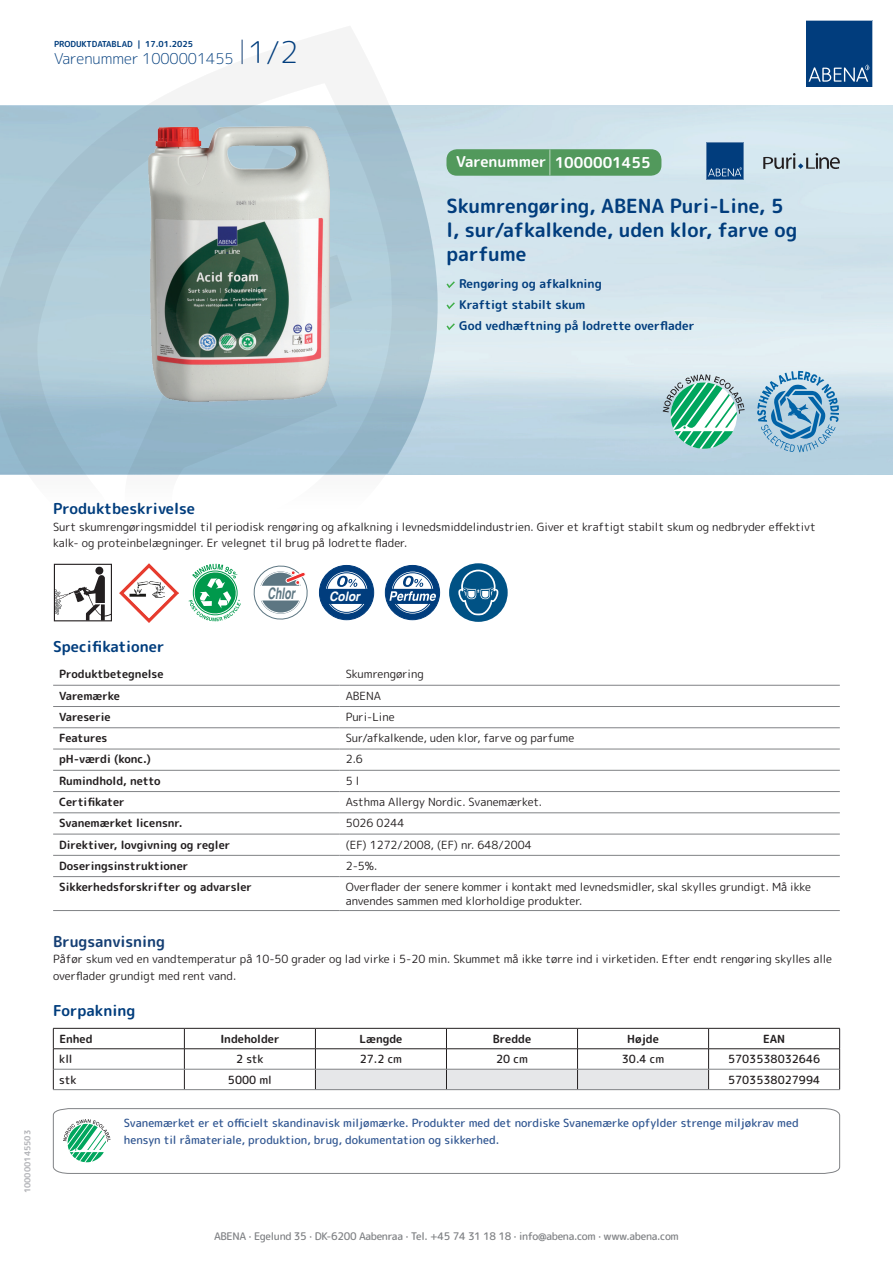
<style>
.page{position:relative;width:893px;height:1263px;background:#fff}
.page>*{position:absolute;margin:0;border:0;box-sizing:border-box;transform-origin:0 0}
.t1{font:700 19.5px/24px "Rounded Mplus 1 c";color:#013d7d}
.t2{font:italic 700 15.9px "Helvetica";color:#5d7682;scale:.66 1}
.t3{font:700 15px "Rounded Mplus 1 c";color:#013d7d}
.t4{font:300 15px "Rounded Mplus 1 c";color:#013d7d}
.t5{font:700 15px "Rounded Mplus 1 c";color:#fff}
.t6{font:700 15px "Rounded Mplus 1 c";color:#153f74}
.t7{font:italic 700 13.05px "Helvetica";letter-spacing:-.005em;color:#fff;scale:.9 1}
.t8{font:700 12px/21px "Rounded Mplus 1 c";color:#013d7d}
.t9{font:11.25px/16.5px "Rounded Mplus 1 c";color:#231f20}
.t10{font:700 11.25px "Rounded Mplus 1 c";color:#231f20}
.t11{font:500 11.25px/16.5px "Rounded Mplus 1 c";color:#305691}
.t12{font:500 11.25px "Rounded Mplus 1 c";color:#231f20}
.t13{font:500 10.5px "Rounded Mplus 1 c";letter-spacing:-.03em;color:#808285}
.t14{font:700 8.25px "Rounded Mplus 1 c";color:#013d7d}
.t15{font:700 8.25px "Rounded Mplus 1 c";color:#b2b3b7}
.s1{font-size:30px}
.s2{font-size:25.5px}
</style>
<div class="page">
<svg style="left:0;top:26px;width:439px;height:586px"></svg>
<svg style="left:0;top:106px;width:438px;height:368px;background:#a6c4d3"></svg>
<svg style="left:242px;top:40px;width:1px;height:24px"></svg>
<svg style="left:806px;top:20px;width:67px;height:67px;background:#144b86"></svg>
<img style="left:149px;top:127px;width:180px;height:275px">
<svg style="left:54px;top:564px;width:58px;height:57px"></svg>
<img style="left:119px;top:563px;width:59px;height:59px">
<svg style="left:189px;top:564px;width:52px;height:57px"></svg>
<svg style="left:252px;top:564px;width:57px;height:56px"></svg>
<div style="left:319px;top:565px;width:55px;height:55px;background:#013d7d;border-radius:50%"></div>
<div style="left:319px;top:565px;width:55px;height:55px;border:1px solid #013d7d;border-radius:50%"></div>
<svg style="left:325px;top:571px;width:43px;height:43px"></svg>
<div style="left:324px;top:570px;width:45px;height:45px;border:1px solid #013d7d;border-radius:50%"></div>
<div style="left:327px;top:573px;width:40px;height:39px;border:1px solid #013d7d;border-radius:50%"></div>
<svg style="left:321px;top:576px;width:49px;height:28px"></svg>
<div style="left:385px;top:565px;width:55px;height:55px;background:#013d7d;border-radius:50%"></div>
<div style="left:385px;top:565px;width:55px;height:55px;border:1px solid #013d7d;border-radius:50%"></div>
<svg style="left:391px;top:571px;width:43px;height:43px"></svg>
<div style="left:390px;top:570px;width:45px;height:45px;border:1px solid #013d7d;border-radius:50%"></div>
<div style="left:392px;top:573px;width:40px;height:39px;border:1px solid #013d7d;border-radius:50%"></div>
<svg style="left:387px;top:576px;width:49px;height:28px"></svg>
<div style="left:449px;top:563px;width:59px;height:59px;background:#005285;border-radius:50%"></div>
<svg style="left:458px;top:563px;width:40px;height:52px"></svg>
<hr style="left:53px;top:685px;width:287px;height:1px;background:#808285">
<hr style="left:340px;top:685px;width:500px;height:1px;background:#808285">
<hr style="left:53px;top:706px;width:287px;height:1px;background:#808285">
<hr style="left:340px;top:706px;width:500px;height:1px;background:#808285">
<hr style="left:53px;top:727px;width:287px;height:1px;background:#808285">
<hr style="left:340px;top:727px;width:500px;height:1px;background:#808285">
<hr style="left:53px;top:749px;width:287px;height:1px;background:#808285">
<hr style="left:340px;top:749px;width:500px;height:1px;background:#808285">
<hr style="left:53px;top:770px;width:287px;height:1px;background:#808285">
<hr style="left:340px;top:770px;width:500px;height:1px;background:#808285">
<hr style="left:53px;top:791px;width:287px;height:1px;background:#808285">
<hr style="left:340px;top:791px;width:500px;height:1px;background:#808285">
<hr style="left:53px;top:812px;width:287px;height:1px;background:#808285">
<hr style="left:340px;top:812px;width:500px;height:1px;background:#808285">
<hr style="left:53px;top:834px;width:287px;height:1px;background:#808285">
<hr style="left:340px;top:834px;width:500px;height:1px;background:#808285">
<hr style="left:53px;top:855px;width:287px;height:1px;background:#808285">
<hr style="left:340px;top:855px;width:500px;height:1px;background:#808285">
<hr style="left:53px;top:876px;width:287px;height:1px;background:#808285">
<hr style="left:340px;top:876px;width:500px;height:1px;background:#808285">
<hr style="left:53px;top:910px;width:287px;height:1px;background:#808285">
<hr style="left:340px;top:910px;width:500px;height:1px;background:#808285">
<hr style="left:53px;top:1028px;width:131px;height:1px;background:#231f20">
<hr style="left:184px;top:1028px;width:131px;height:1px;background:#231f20">
<hr style="left:709px;top:1028px;width:131px;height:1px;background:#231f20">
<hr style="left:53px;top:1048px;width:131px;height:1px;background:#231f20">
<hr style="left:184px;top:1048px;width:131px;height:1px;background:#231f20">
<hr style="left:709px;top:1048px;width:131px;height:1px;background:#231f20">
<svg style="left:53px;top:1028px;width:1px;height:61px"></svg>
<svg style="left:184px;top:1028px;width:1px;height:61px"></svg>
<svg style="left:315px;top:1028px;width:394px;height:61px"></svg>
<svg style="left:839px;top:1028px;width:1px;height:61px"></svg>
<hr style="left:54px;top:1069px;width:130px;height:1px;background:#808285">
<hr style="left:184px;top:1069px;width:131px;height:1px;background:#808285">
<hr style="left:315px;top:1069px;width:131px;height:1px;background:#808285">
<hr style="left:446px;top:1069px;width:131px;height:1px;background:#808285">
<hr style="left:577px;top:1069px;width:132px;height:1px;background:#808285">
<hr style="left:709px;top:1069px;width:130px;height:1px;background:#808285">
<hr style="left:53px;top:1089px;width:131px;height:1px;background:#808285">
<hr style="left:184px;top:1089px;width:131px;height:1px;background:#808285">
<hr style="left:315px;top:1089px;width:131px;height:1px;background:#808285">
<hr style="left:446px;top:1089px;width:131px;height:1px;background:#808285">
<hr style="left:577px;top:1089px;width:132px;height:1px;background:#808285">
<hr style="left:709px;top:1089px;width:131px;height:1px;background:#808285">
<svg style="left:53px;top:1108px;width:787px;height:66px"></svg>
<svg style="left:663px;top:374px;width:82px;height:75px"></svg>
<svg style="left:757px;top:371px;width:82px;height:81px;background:#8cb8d4"></svg>
<svg style="left:446px;top:281px;width:9px;height:7px"></svg>
<svg style="left:446px;top:302px;width:9px;height:7px"></svg>
<svg style="left:446px;top:323px;width:9px;height:7px"></svg>
<div style="left:446px;top:149px;width:215px;height:27px;background:#52995c;border-radius:10px"></div>
<svg style="left:706px;top:142px;width:38px;height:38px"></svg>
<svg style="left:763px;top:153px;width:77px;height:16px"></svg>
<p class="t14" style="left:54px;top:38px;width:141px">PRODUKTDATABLAD | 17.01.2025</p>
<h3 class="t4" style="left:54px;top:48px;width:246px">Varenummer 1000001455 <span class="s1">1/2</span></h3>
<h3 class="t5" style="left:456px;top:152px;width:196px">Varenummer <span class="s2">|</span> 1000001455</h3>
<h1 class="t1" style="left:446px;top:194px;width:352px">Skumrengøring, ABENA Puri-Line, 5 l, sur/afkalkende, uden klor, farve og parfume</h1>
<p class="t8" style="left:459px;top:273px;width:237px">Rengøring og afkalkning<br>Kraftigt stabilt skum<br>God vedhæftning på lodrette overflader</p>
<p class="t15" style="left:22px;top:1193px;width:65px;rotate:-90deg">100000145503</p>
<h3 class="t3" style="left:53px;top:498px;width:143px">Produktbeskrivelse</h3>
<p class="t9" style="left:53px;top:518px;width:764px">Surt skumrengøringsmiddel til periodisk rengøring og afkalkning i levnedsmiddelindustrien. Giver et kraftigt stabilt skum og nedbryder effektivt kalk- og proteinbelægninger. Er velegnet til brug på lodrette flader.</p>
<h2 class="t2" style="left:268px;top:580px;width:43px">Chlor</h2>
<p class="t7" style="left:329px;top:585px;width:36px">Color</p>
<h3 class="t3" style="left:53px;top:635px;width:113px">Specifikationer</h3>
<p class="t10" style="left:59px;top:666px;width:106px">Produktbetegnelse</p>
<p class="t9" style="left:346px;top:666px;width:80px">Skumrengøring</p>
<p class="t10" style="left:59px;top:688px;width:62px">Varemærke</p>
<p class="t9" style="left:346px;top:687px;width:37px">ABENA</p>
<p class="t10" style="left:59px;top:709px;width:53px">Vareserie</p>
<p class="t9" style="left:346px;top:708px;width:51px">Puri-Line</p>
<p class="t10" style="left:59px;top:730px;width:50px">Features</p>
<p class="t9" style="left:346px;top:730px;width:230px">Sur/afkalkende, uden klor, farve og parfume</p>
<p class="t10" style="left:59px;top:751px;width:93px">pH-værdi (konc.)</p>
<p class="t9" style="left:346px;top:751px;width:19px">2.6</p>
<p class="t10" style="left:59px;top:773px;width:103px">Rumindhold, netto</p>
<p class="t9" style="left:346px;top:772px;width:15px">5 l</p>
<p class="t10" style="left:59px;top:794px;width:67px">Certifikater</p>
<p class="t9" style="left:346px;top:794px;width:198px">Asthma Allergy Nordic. Svanemærket.</p>
<p class="t10" style="left:59px;top:815px;width:125px">Svanemærket licensnr.</p>
<p class="t9" style="left:346px;top:815px;width:60px">5026 0244</p>
<p class="t10" style="left:59px;top:836px;width:173px">Direktiver, lovgivning og regler</p>
<p class="t9" style="left:346px;top:836px;width:188px">(EF) 1272/2008, (EF) nr. 648/2004</p>
<p class="t10" style="left:59px;top:858px;width:131px">Doseringsinstruktioner</p>
<p class="t9" style="left:346px;top:857px;width:33px">2-5%.</p>
<p class="t10" style="left:59px;top:879px;width:194px">Sikkerhedsforskrifter og advarsler</p>
<p class="t9" style="left:346px;top:880px;width:467px;line-height:13.5px">Overflader der senere kommer i kontakt med levnedsmidler, skal skylles grundigt. Må ikke anvendes sammen med klorholdige produkter.</p>
<h3 class="t6" style="left:53px;top:931px;width:113px">Brugsanvisning</h3>
<p class="t9" style="left:53px;top:951px;width:780px">Påfør skum ved en vandtemperatur på 10-50 grader og lad virke i 5-20 min. Skummet må ikke tørre ind i virketiden. Efter endt rengøring skylles alle overflader grundigt med rent vand.</p>
<h3 class="t3" style="left:53px;top:1000px;width:84px">Forpakning</h3>
<p class="t10" style="left:59px;top:1031px;width:35px">Enhed</p>
<p class="t10" style="left:220px;top:1031px;width:61px">Indeholder</p>
<p class="t10" style="left:359px;top:1031px;width:44px">Længde</p>
<p class="t10" style="left:493px;top:1031px;width:40px">Bredde</p>
<p class="t10" style="left:627px;top:1031px;width:33px">Højde</p>
<p class="t10" style="left:763px;top:1031px;width:24px">EAN</p>
<p class="t12" style="left:59px;top:1051px;width:15px">kll</p>
<p class="t12" style="left:236px;top:1051px;width:29px">2 stk</p>
<p class="t12" style="left:360px;top:1051px;width:44px">27.2 cm</p>
<p class="t12" style="left:496px;top:1051px;width:33px">20 cm</p>
<p class="t12" style="left:622px;top:1051px;width:44px">30.4 cm</p>
<p class="t12" style="left:728px;top:1051px;width:94px">5703538032646</p>
<p class="t12" style="left:59px;top:1071px;width:19px">stk</p>
<p class="t12" style="left:228px;top:1071px;width:45px">5000 ml</p>
<p class="t12" style="left:728px;top:1071px;width:94px">5703538027994</p>
<p class="t11" style="left:124px;top:1115px;width:676px">Svanemærket er et officielt skandinavisk miljømærke. Produkter med det nordiske Svanemærke opfylder strenge miljøkrav med hensyn til råmateriale, produktion, brug, dokumentation og sikkerhed.</p>
<p class="t13" style="left:214px;top:1229px;width:466px">ABENA · Egelund 35 · DK-6200 Aabenraa · Tel. +45 74 31 18 18 · info@abena.com · www.abena.com</p>
</div>
